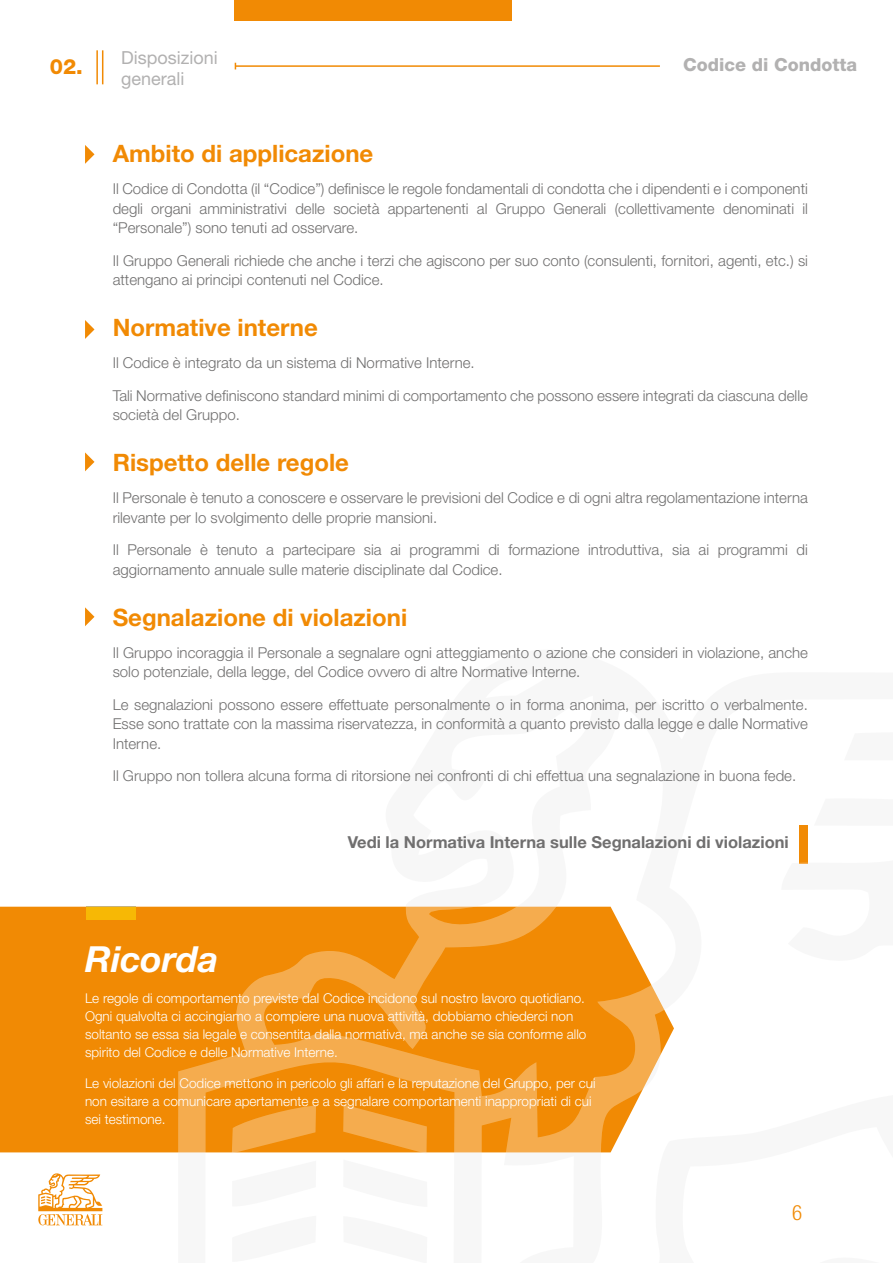
<style>
.page{position:relative;width:893px;height:1263px;background:#fff}
.page>*{position:absolute;margin:0;border:0;box-sizing:border-box;transform-origin:0 0}
.t1{font:italic 700 36px "Helvetica Neue LT Std";color:#fff}
.t2{font:700 24px "Helvetica Neue LT Std";color:#f18a04}
.t3{font:800 21px "Helvetica Neue LT Std";color:#f18a04}
.t4{font:300 condensed 21px "Helvetica Neue LT Std";color:#f18a04}
.t5{font:18px/21px "Helvetica Neue LT Std";color:#b2b1b1}
.t6{font:800 18px "Helvetica Neue LT Std";color:#b2b1b1}
.t7{font:700 16.5px "Helvetica Neue LT Std";color:#706f6f}
.t8{font:300 15px/19.5px "Helvetica Neue LT Std";color:#706f6f}
.t9{font:300 13.5px/18px "Helvetica Neue LT Std";color:#fff}
</style>
<div class="page">
<svg style="left:232px;top:1152px;width:84px;height:1px"></svg>
<svg style="left:343px;top:1152px;width:84px;height:1px"></svg>
<svg style="left:38px;top:1173px;width:64px;height:52px"></svg>
<div style="left:235px;top:0;width:277px;height:21px;background:#f18a04"></div>
<hr style="left:96px;top:50px;width:2px;height:34px;background:#f18a04">
<hr style="left:102px;top:50px;width:1px;height:34px;background:#f18a04">
<hr style="left:235px;top:65px;width:425px;height:2px;background:#f18a04">
<svg style="left:85px;top:145px;width:10px;height:19px"></svg>
<svg style="left:85px;top:320px;width:10px;height:19px"></svg>
<svg style="left:85px;top:452px;width:10px;height:19px"></svg>
<svg style="left:85px;top:607px;width:10px;height:19px"></svg>
<svg style="left:0;top:907px;width:674px;height:245px;background:#f29720"></svg>
<div style="left:86px;top:907px;width:49px;height:13px;background:#f7b805"></div>
<div style="left:799px;top:825px;width:9px;height:39px;background:#f18a04"></div>
<h3 class="t3" style="left:50px;top:55px;width:35px">02.</h3>
<p class="t5" style="left:121px;top:46px;width:98px">Disposizioni generali</p>
<p class="t6" style="left:683px;top:54px;width:176px">Codice di Condotta</p>
<h2 class="t2" style="left:113px;top:139px;width:262px">Ambito di applicazione</h2>
<p class="t8" style="left:113px;top:179px;width:697px;text-align:justify">Il Codice di Condotta (il “Codice”) definisce le regole fondamentali di condotta che i dipendenti e i componenti degli organi amministrativi delle società appartenenti al Gruppo Generali (collettivamente denominati il “Personale”) sono tenuti ad osservare.</p>
<p class="t8" style="left:113px;top:250px;width:697px">Il Gruppo Generali richiede che anche i terzi che agiscono per suo conto (consulenti, fornitori, agenti, etc.) si attengano ai principi contenuti nel Codice.</p>
<h2 class="t2" style="left:113px;top:313px;width:207px">Normative interne</h2>
<p class="t8" style="left:113px;top:346px;width:697px;line-height:32.2px">Il Codice è integrato da un sistema di Normative Interne.<br>Tali Normative definiscono standard minimi di comportamento che possono essere integrati da ciascuna delle</p>
<p class="t8" style="left:113px;top:405px;width:129px">società del Gruppo.</p>
<h2 class="t2" style="left:113px;top:448px;width:238px">Rispetto delle regole</h2>
<p class="t8" style="left:113px;top:488px;width:697px">Il Personale è tenuto a conoscere e osservare le previsioni del Codice e di ogni altra regolamentazione interna rilevante per lo svolgimento delle proprie mansioni.</p>
<p class="t8" style="left:113px;top:540px;width:697px">Il Personale è tenuto a partecipare sia ai programmi di formazione introduttiva, sia ai programmi di aggiornamento annuale sulle materie disciplinate dal Codice.</p>
<h2 class="t2" style="left:113px;top:602px;width:296px">Segnalazione di violazioni</h2>
<p class="t8" style="left:113px;top:642px;width:697px">Il Gruppo incoraggia il Personale a segnalare ogni atteggiamento o azione che consideri in violazione, anche solo potenziale, della legge, del Codice ovvero di altre Normative Interne.</p>
<p class="t8" style="left:113px;top:694px;width:697px;text-align:justify">Le segnalazioni possono essere effettuate personalmente o in forma anonima, per iscritto o verbalmente.<br>Esse sono trattate con la massima riservatezza, in conformità a quanto previsto dalla legge e dalle Normative Interne.</p>
<p class="t8" style="left:113px;top:765px;width:685px">Il Gruppo non tollera alcuna forma di ritorsione nei confronti di chi effettua una segnalazione in buona fede.</p>
<p class="t7" style="left:348px;top:832px;width:443px">Vedi la Normativa Interna sulle Segnalazioni di violazioni</p>
<h1 class="t1" style="left:85px;top:937px;width:135px">Ricorda</h1>
<p class="t9" style="left:85px;top:989px;width:503px">Le regole di comportamento previste dal Codice incidono sul nostro lavoro quotidiano.<br>Ogni qualvolta ci accingiamo a compiere una nuova attività, dobbiamo chiederci non soltanto se essa sia legale e consentita dalla normativa, ma anche se sia conforme allo spirito del Codice e delle Normative Interne.</p>
<p class="t9" style="left:85px;top:1073px;width:512px">Le violazioni del Codice mettono in pericolo gli affari e la reputazione del Gruppo, per cui non esitare a comunicare apertamente e a segnalare comportamenti inappropriati di cui sei testimone.</p>
<h3 class="t4" style="left:792px;top:1200px;width:12px">6</h3>
</div>
